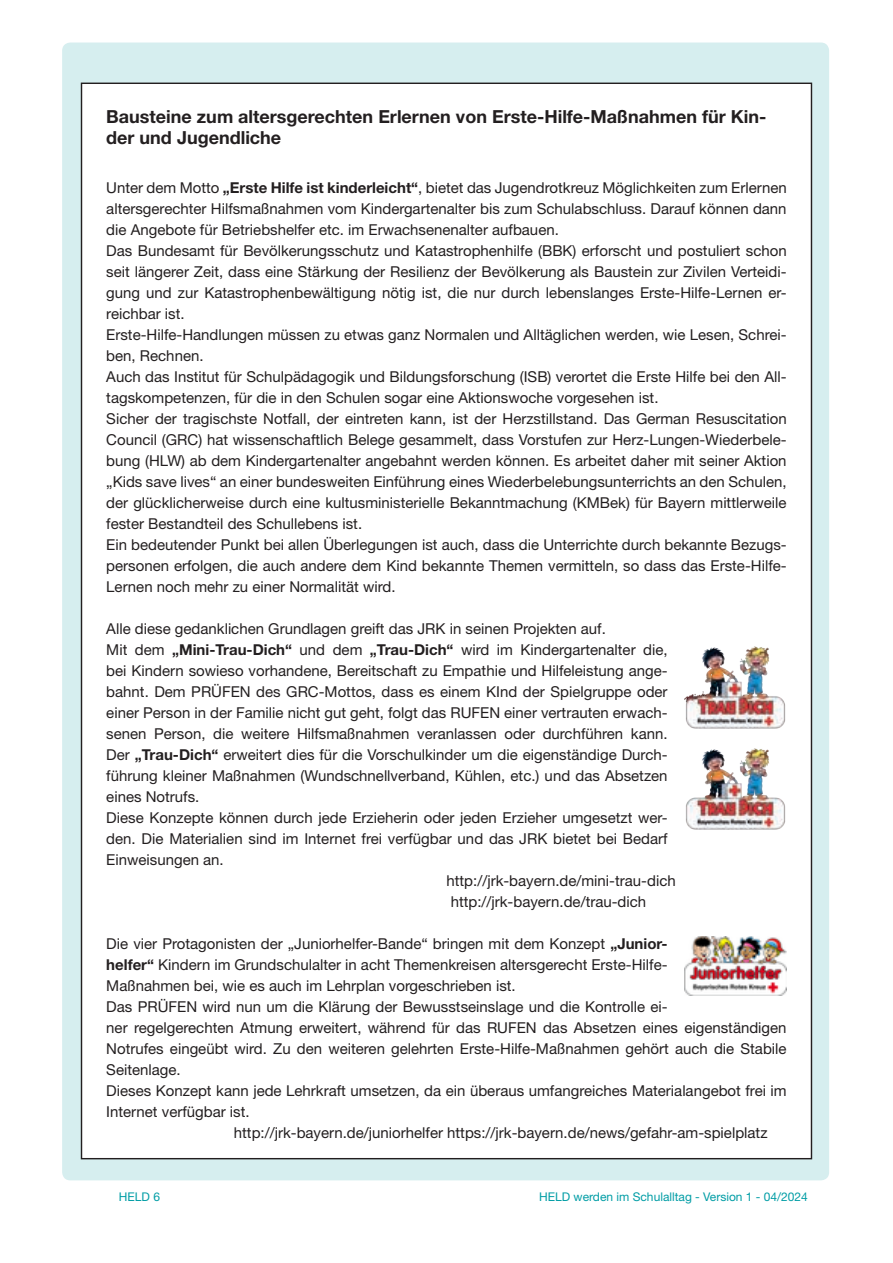
<style>
.page{position:relative;width:893px;height:1263px;background:#fff}
.page>*{position:absolute;margin:0;border:0;box-sizing:border-box;transform-origin:0 0}
.t1{font:700 18px/21px "Helvetica Neue";color:#231f20}
.t2{font:15px/21px "Helvetica Neue";color:#231f20}
.t3{font:12px "Helvetica Neue";color:#009da5}
.s1{font-weight:700}
</style>
<div class="page">
<div style="left:62px;top:43px;width:767px;height:1137px;background:#d6eeef;border-radius:8px"></div>
<div style="left:82px;top:83px;width:729px;height:1076px;background:#fff"></div>
<img style="left:685px;top:646px;width:101px;height:83px">
<img style="left:686px;top:748px;width:100px;height:82px">
<img style="left:685px;top:936px;width:102px;height:60px">
<p class="t1" style="left:106px;top:106px;width:662px">Bausteine zum altersgerechten Erlernen von Erste-Hilfe-Maßnahmen für Kin&shy;der und Jugendliche</p>
<p class="t2" style="left:106px;top:177px;width:682px">Unter dem Motto <span class="s1">„Erste Hilfe ist kinderleicht“</span>, bietet das Jugendrotkreuz Möglichkeiten zum Erlernen altersgerechter Hilfsmaßnahmen vom Kindergartenalter bis zum Schulabschluss. Darauf können dann die Angebote für Betriebshelfer etc. im Erwachsenenalter aufbauen.<br>Das Bundesamt für Bevölkerungsschutz und Katastrophenhilfe (BBK) erforscht und postuliert schon seit längerer Zeit, dass eine Stärkung der Resilienz der Bevölkerung als Baustein zur Zivilen Verteidi&shy;gung und zur Katastrophenbewältigung nötig ist, die nur durch lebenslanges Erste-Hilfe-Lernen er&shy;reichbar ist.<br>Erste-Hilfe-Handlungen müssen zu etwas ganz Normalen und Alltäglichen werden, wie Lesen, Schrei&shy;ben, Rechnen.<br>Auch das Institut für Schulpädagogik und Bildungsforschung (ISB) verortet die Erste Hilfe bei den All&shy;tagskompetenzen, für die in den Schulen sogar eine Aktionswoche vorgesehen ist.<br>Sicher der tragischste Notfall, der eintreten kann, ist der Herzstillstand. Das German Resuscitation Council (GRC) hat wissenschaftlich Belege gesammelt, dass Vorstufen zur Herz-Lungen-Wiederbele&shy;bung (HLW) ab dem Kindergartenalter angebahnt werden können. Es arbeitet daher mit seiner Aktion „Kids save lives“ an einer bundesweiten Einführung eines Wiederbelebungsunterrichts an den Schulen, der glücklicherweise durch eine kultusministerielle Bekanntmachung (KMBek) für Bayern mittlerweile fester Bestandteil des Schullebens ist.<br>Ein bedeutender Punkt bei allen Überlegungen ist auch, dass die Unterrichte durch bekannte Bezugs&shy;personen erfolgen, die auch andere dem Kind bekannte Themen vermitteln, so dass das Erste-Hilfe-Lernen noch mehr zu einer Normalität wird.</p>
<p class="t2" style="left:106px;top:618px;width:501px">Alle diese gedanklichen Grundlagen greift das JRK in seinen Projekten auf.</p>
<p class="t2" style="left:106px;top:639px;width:563px">Mit dem <span class="s1">„Mini-Trau-Dich“</span> und dem <span class="s1">„Trau-Dich“</span> wird im Kindergartenalter die,</p>
<p class="t2" style="left:106px;top:660px;width:563px">bei Kindern sowieso vorhandene, Bereitschaft zu Empathie und Hilfeleistung ange-</p>
<p class="t2" style="left:106px;top:681px;width:563px">bahnt. Dem PRÜFEN des GRC-Mottos, dass es einem KInd der Spielgruppe oder</p>
<p class="t2" style="left:106px;top:702px;width:563px">einer Person in der Familie nicht gut geht, folgt das RUFEN einer vertrauten erwach-</p>
<p class="t2" style="left:106px;top:723px;width:563px">senen Person, die weitere Hilfsmaßnahmen veranlassen oder durchführen kann.</p>
<p class="t2" style="left:106px;top:744px;width:563px">Der <span class="s1">„Trau-Dich“</span> erweitert dies für die Vorschulkinder um die eigenständige Durch-</p>
<p class="t2" style="left:106px;top:765px;width:563px">führung kleiner Maßnahmen (Wundschnellverband, Kühlen, etc.) und das Absetzen</p>
<p class="t2" style="left:106px;top:786px;width:95px">eines Notrufs.</p>
<p class="t2" style="left:106px;top:807px;width:563px">Diese Konzepte können durch jede Erzieherin oder jeden Erzieher umgesetzt wer-</p>
<p class="t2" style="left:106px;top:828px;width:563px">den. Die Materialien sind im Internet frei verfügbar und das JRK bietet bei Bedarf</p>
<p class="t2" style="left:106px;top:849px;width:119px">Einweisungen an.</p>
<p class="t2" style="left:446px;top:870px;width:231px">http://jrk-bayern.de/mini-trau-dich</p>
<p class="t2" style="left:451px;top:891px;width:197px">http://jrk-bayern.de/trau-dich</p>
<p class="t2" style="left:106px;top:933px;width:563px">Die vier Protagonisten der „Juniorhelfer-Bande“ bringen mit dem Konzept <span class="s1">„Junior-</span></p>
<p class="t2" style="left:106px;top:954px;width:563px"><span class="s1">helfer“</span> Kindern im Grundschulalter in acht Themenkreisen altersgerecht Erste-Hilfe-</p>
<p class="t2" style="left:106px;top:975px;width:411px">Maßnahmen bei, wie es auch im Lehrplan vorgeschrieben ist.</p>
<p class="t2" style="left:106px;top:996px;width:563px">Das PRÜFEN wird nun um die Klärung der Bewusstseinslage und die Kontrolle ei-</p>
<p class="t2" style="left:106px;top:1017px;width:682px">ner regelgerechten Atmung erweitert, während für das RUFEN das Absetzen eines eigenständigen</p>
<p class="t2" style="left:106px;top:1038px;width:682px">Notrufes eingeübt wird. Zu den weiteren gelehrten Erste-Hilfe-Maßnahmen gehört auch die Stabile</p>
<p class="t2" style="left:106px;top:1059px;width:76px">Seitenlage.</p>
<p class="t2" style="left:106px;top:1080px;width:682px">Dieses Konzept kann jede Lehrkraft umsetzen, da ein überaus umfangreiches Materialangebot frei im</p>
<p class="t2" style="left:106px;top:1101px;width:145px">Internet verfügbar ist.</p>
<p class="t2" style="left:234px;top:1122px;width:535px">http://jrk-bayern.de/juniorhelfer https://jrk-bayern.de/news/gefahr-am-spielplatz</p>
<p class="t3" style="left:119px;top:1190px;width:43px">HELD 6</p>
<p class="t3" style="left:539px;top:1190px;width:270px">HELD werden im Schulalltag - Version 1 - 04/2024</p>
</div>
